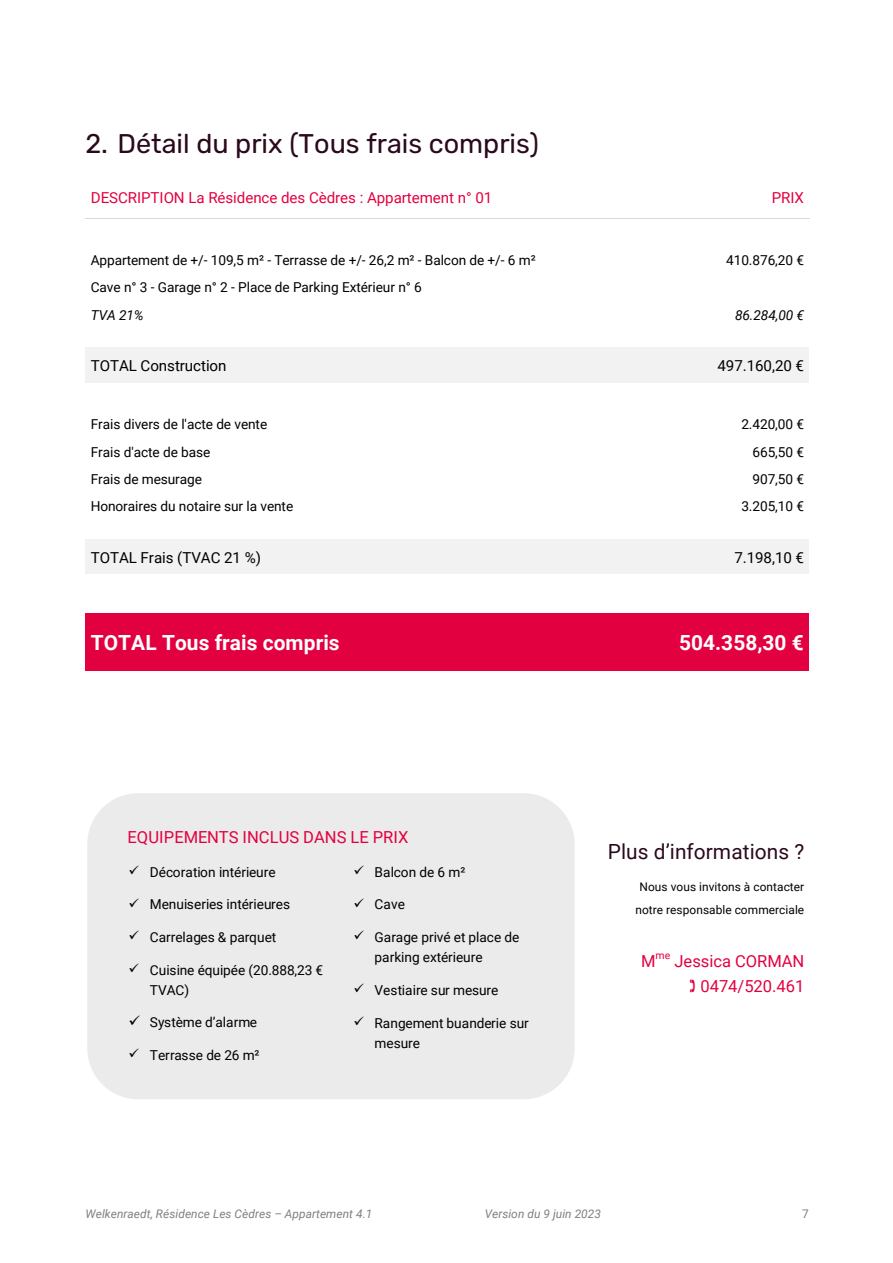
<style>
.page{position:relative;width:893px;height:1263px;background:#fff}
.page>*{position:absolute;margin:0;border:0;box-sizing:border-box;transform-origin:0 0}
.t1{font:27px "Rubik";color:#2b091c}
.t2{font:700 20.85px "Roboto";letter-spacing:.005em;color:#fff}
.t3{font:20.85px "Roboto";letter-spacing:.005em;color:#2b091c}
.t4{font:16.5px/25.2px "Roboto";color:#e30040;text-align:right}
.t5{font:15.15px "Roboto";letter-spacing:-.005em;color:#000}
.t6{font:15.15px "Roboto";letter-spacing:-.005em;color:#e30040}
.t7{font:13.65px/20.1px "Roboto";letter-spacing:-.005em;color:#000}
.t8{font:italic 13.65px "Roboto";letter-spacing:-.005em;color:#000}
.t9{font:italic 11.85px "Roboto";letter-spacing:.005em;color:#7f7f7f}
.t10{font:11.85px/23.7px "Roboto";letter-spacing:.005em;color:#000;text-align:center}
.t11{font:11.85px "Roboto";color:#7f7f7f}
.t12{font:10.5px "Roboto";color:#e30040}
</style>
<div class="page">
<hr style="left:85px;top:218px;width:566px;height:1px;background:#d9d9d9">
<hr style="left:652px;top:218px;width:157px;height:1px;background:#d9d9d9">
<div style="left:85px;top:347px;width:566px;height:36px;background:#f2f2f2"></div>
<div style="left:651px;top:347px;width:158px;height:36px;background:#f2f2f2"></div>
<div style="left:85px;top:539px;width:566px;height:35px;background:#f2f2f2"></div>
<div style="left:651px;top:539px;width:158px;height:35px;background:#f2f2f2"></div>
<div style="left:85px;top:613px;width:566px;height:57px;background:#e30040"></div>
<div style="left:651px;top:613px;width:158px;height:57px;background:#e30040"></div>
<div style="left:87px;top:793px;width:487px;height:306px;background:#ebebeb;border-radius:51px"></div>
<h1 class="t1" style="left:85px;top:132px;width:455px">2. Détail du prix (Tous frais compris)</h1>
<p class="t6" style="left:91px;top:191px;width:403px">DESCRIPTION La Résidence des Cèdres : Appartement n° 01</p>
<p class="t6" style="left:771px;top:191px;width:34px">PRIX</p>
<p class="t7" style="left:91px;top:251px;width:446px">Appartement de +/- 109,5 m² - Terrasse de +/- 26,2 m² - Balcon de +/- 6 m²</p>
<p class="t7" style="left:726px;top:251px;width:79px">410.876,20 €</p>
<p class="t7" style="left:91px;top:278px;width:332px">Cave n° 3 - Garage n° 2 - Place de Parking Extérieur n° 6</p>
<p class="t8" style="left:91px;top:310px;width:54px">TVA 21%</p>
<p class="t8" style="left:735px;top:310px;width:70px">86.284,00 €</p>
<p class="t5" style="left:91px;top:359px;width:137px">TOTAL Construction</p>
<p class="t5" style="left:717px;top:359px;width:88px">497.160,20 €</p>
<p class="t7" style="left:91px;top:415px;width:178px">Frais divers de l'acte de vente</p>
<p class="t7" style="left:741px;top:415px;width:64px">2.420,00 €</p>
<p class="t7" style="left:91px;top:443px;width:121px">Frais d'acte de base</p>
<p class="t7" style="left:752px;top:443px;width:53px">665,50 €</p>
<p class="t7" style="left:91px;top:470px;width:113px">Frais de mesurage</p>
<p class="t7" style="left:752px;top:470px;width:53px">907,50 €</p>
<p class="t7" style="left:91px;top:497px;width:204px">Honoraires du notaire sur la vente</p>
<p class="t7" style="left:741px;top:497px;width:64px">3.205,10 €</p>
<p class="t5" style="left:91px;top:551px;width:172px">TOTAL Frais (TVAC 21 %)</p>
<p class="t5" style="left:734px;top:551px;width:71px">7.198,10 €</p>
<h2 class="t2" style="left:91px;top:634px;width:250px">TOTAL Tous frais compris</h2>
<h2 class="t2" style="left:679px;top:634px;width:126px">504.358,30 €</h2>
<p class="t4" style="left:127px;top:826px;width:282px">EQUIPEMENTS INCLUS DANS LE PRIX</p>
<p class="t7" style="left:129px;top:863px;width:148px">✓ Décoration intérieure</p>
<p class="t7" style="left:129px;top:895px;width:163px">✓ Menuiseries intérieures</p>
<p class="t7" style="left:129px;top:928px;width:149px">✓ Carrelages &amp; parquet</p>
<p class="t7" style="left:150px;top:961px;width:175px;text-indent:-21px">✓ Cuisine équipée (20.888,23 €<br>TVAC)</p>
<p class="t7" style="left:129px;top:1013px;width:130px">✓ Système d’alarme</p>
<p class="t7" style="left:129px;top:1046px;width:133px">✓ Terrasse de 26 m²</p>
<p class="t7" style="left:353px;top:863px;width:113px">✓ Balcon de 6 m²</p>
<p class="t7" style="left:353px;top:895px;width:53px">✓ Cave</p>
<p class="t7" style="left:374px;top:928px;width:146px;text-indent:-21px">✓ Garage privé et place de parking extérieure</p>
<p class="t7" style="left:353px;top:981px;width:147px">✓ Vestiaire sur mesure</p>
<p class="t7" style="left:374px;top:1014px;width:156px;text-indent:-21px">✓ Rangement buanderie sur mesure</p>
<h2 class="t3" style="left:608px;top:839px;width:198px">Plus d’informations ?</h2>
<p class="t10" style="left:635px;top:876px;width:170px">Nous vous invitons à contacter notre responsable commerciale</p>
<p class="t4" style="left:641px;top:949px;width:16px">M</p>
<p class="t12" style="left:655px;top:950px;width:16px">me</p>
<p class="t4" style="left:674px;top:949px;width:131px">Jessica CORMAN<br>0474/520.461</p>
<p class="t9" style="left:85px;top:1209px;width:288px">Welkenraedt, Résidence Les Cèdres – Appartement 4.1</p>
<p class="t9" style="left:484px;top:1209px;width:118px">Version du 9 juin 2023</p>
<p class="t11" style="left:802px;top:1209px;width:8px">7</p>
</div>
